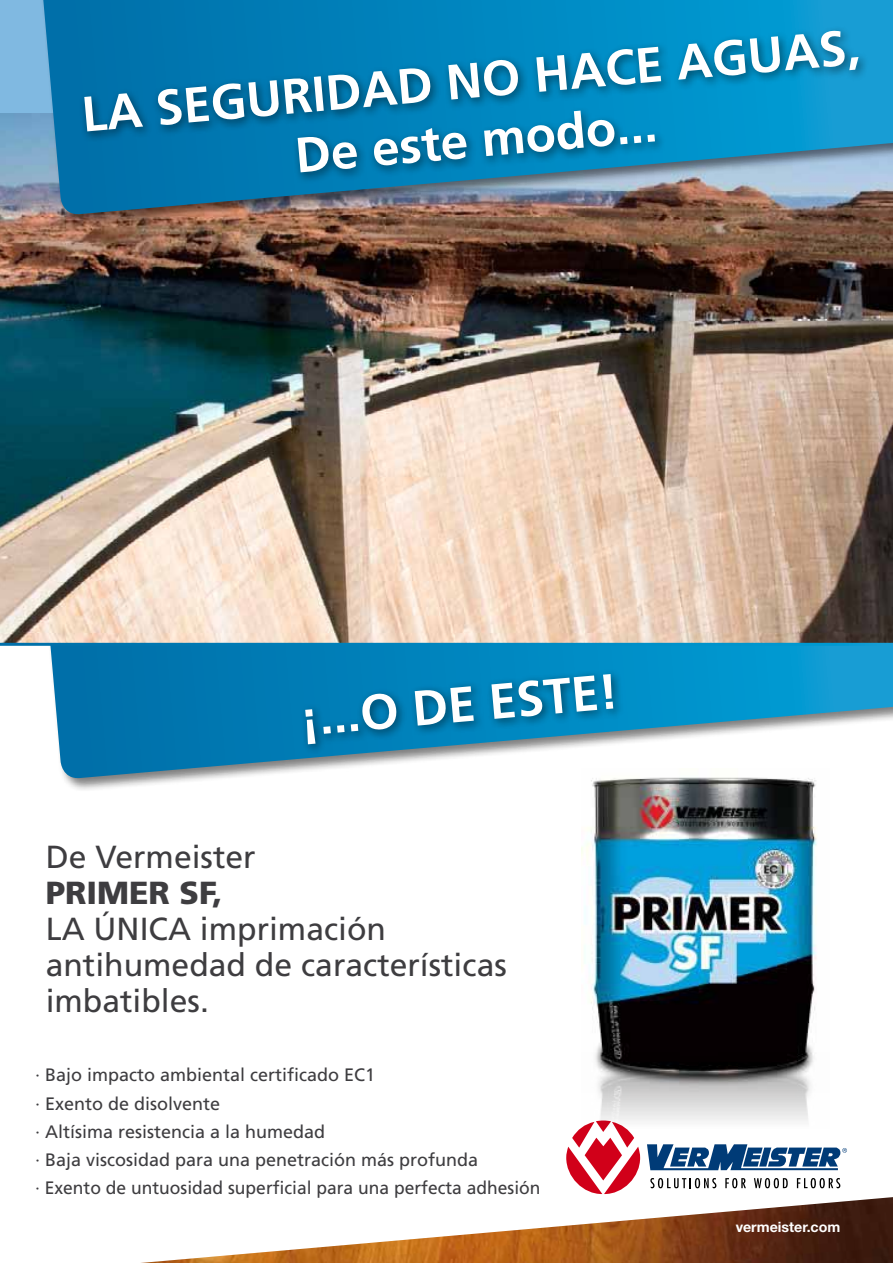
<style>
.page{position:relative;width:893px;height:1263px;background:#fff}
.page>*{position:absolute;margin:0;border:0;box-sizing:border-box;transform-origin:0 0}
.t1{font:700 49.5px/59.4px "Frutiger";color:#fff;text-align:center}
.t2{font:31.95px/36px "Frutiger";color:#3e3d40}
.t3{font:900 31.95px "Frutiger";color:#3e3d40}
.t4{font:18px/28.2px "Frutiger";color:#3e3d40}
.t5{font:700 14.25px "Helvetica Neue LT Std";color:#fff}
</style>
<div class="page">
<svg style="left:50px;top:646px;width:843px;height:123px"></svg>
<div style="left:299px;top:668px;width:325px;height:87px;background:#000;opacity:.5"></div>
<img style="left:0;top:114px;width:893px;height:529px">
<img style="left:141px;top:1197px;width:752px;height:66px">
<div style="left:30px;top:0;width:863px;height:228px;background:#000;opacity:.5"></div>
<img style="left:43px;top:0;width:850px;height:216px">
<div style="left:78px;top:25px;width:791px;height:159px;background:#000;opacity:.5"></div>
<svg style="left:566px;top:1128px;width:15px;height:59px"></svg>
<svg style="left:829px;top:1147px;width:18px;height:23px"></svg>
<svg style="left:829px;top:1178px;width:11px;height:10px"></svg>
<img style="left:581px;top:768px;width:248px;height:284px">
<img style="left:581px;top:1052px;width:248px;height:211px">
<h1 class="t1" style="left:79px;top:85px;width:783px;rotate:-5deg">LA SEGURIDAD NO HACE AGUAS,<br>De este modo...</h1>
<h1 class="t1" style="left:297px;top:689px;width:321px;rotate:-5deg">¡...O DE ESTE!</h1>
<h2 class="t2" style="left:46px;top:839px;width:211px">De Vermeister</h2>
<h2 class="t3" style="left:46px;top:874px;width:178px">PRIMER SF,</h2>
<h2 class="t2" style="left:46px;top:911px;width:463px">LA ÚNICA imprimación antihumedad de características imbatibles.</h2>
<p class="t4" style="left:35px;top:1061px;width:507px">· Bajo impacto ambiental certificado EC1<br>· Exento de disolvente<br>· Altísima resistencia a la humedad<br>· Baja viscosidad para una penetración más profunda<br>· Exento de untuosidad superficial para una perfecta adhesión</p>
<p class="t5" style="left:736px;top:1218px;width:106px">vermeister.com</p>
</div>
